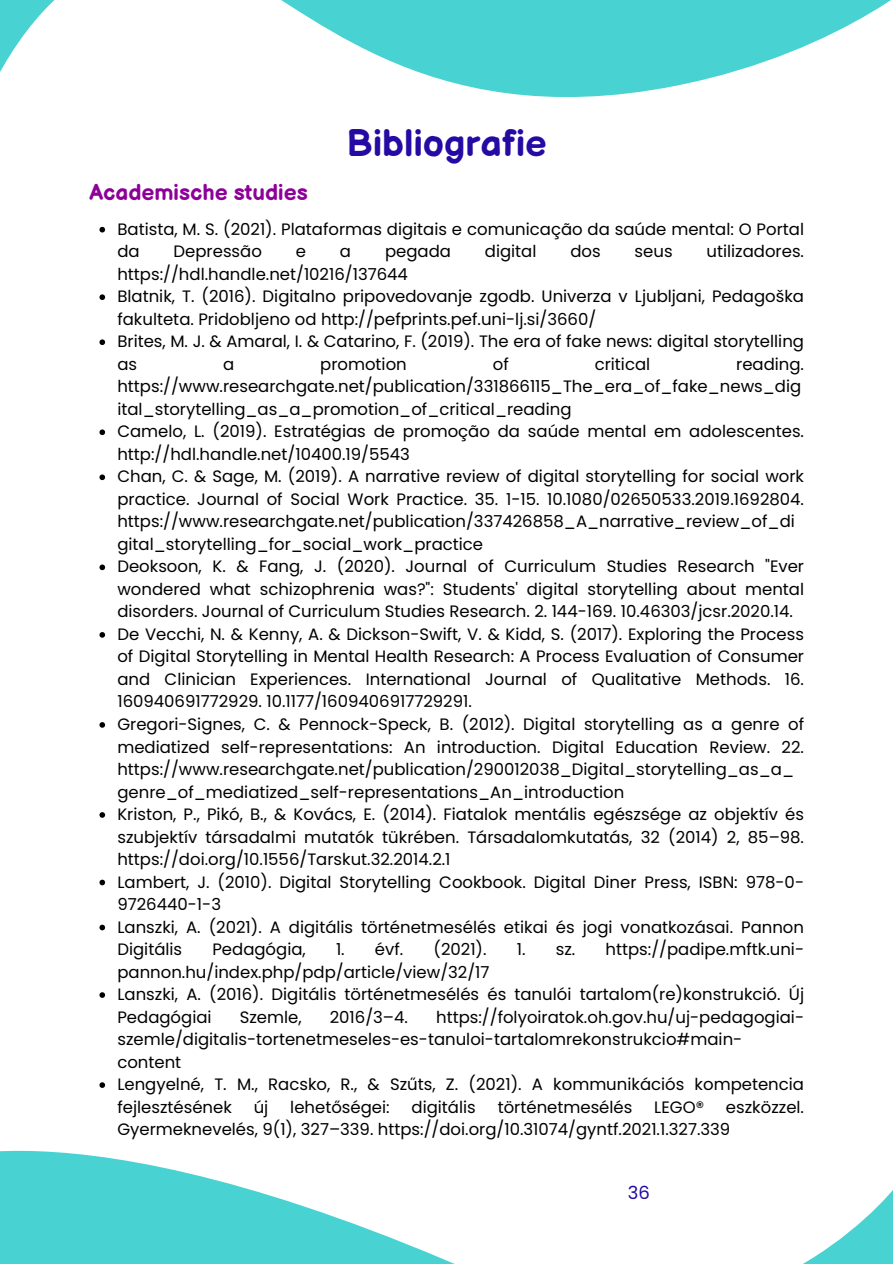
<style>
.page{position:relative;width:893px;height:1264px;background:#fff}
.page>*{position:absolute;margin:0;border:0;box-sizing:border-box;transform-origin:0 0}
.t1{font:700 37.5px "Balsamiq Sans";color:#250aa4}
.t2{font:700 22.5px "Balsamiq Sans";color:#8d0099}
.t3{font:18px "Poppins";color:#250aa4}
.t4{font:16.5px/22.5px "Poppins";color:#000}
</style>
<div class="page">
<svg style="left:99px;top:227px;width:6px;height:5px"></svg>
<svg style="left:99px;top:294px;width:6px;height:6px"></svg>
<svg style="left:99px;top:339px;width:6px;height:6px"></svg>
<svg style="left:99px;top:429px;width:6px;height:6px"></svg>
<svg style="left:99px;top:474px;width:6px;height:6px"></svg>
<svg style="left:99px;top:564px;width:6px;height:6px"></svg>
<svg style="left:99px;top:632px;width:6px;height:5px"></svg>
<svg style="left:99px;top:722px;width:6px;height:5px"></svg>
<svg style="left:99px;top:812px;width:6px;height:5px"></svg>
<svg style="left:99px;top:879px;width:6px;height:6px"></svg>
<svg style="left:99px;top:924px;width:6px;height:6px"></svg>
<svg style="left:99px;top:992px;width:6px;height:5px"></svg>
<svg style="left:99px;top:1082px;width:6px;height:5px"></svg>
<svg style="left:0;top:0;width:891px;height:97px"></svg>
<svg style="left:0;top:1150px;width:892px;height:113px"></svg>
<p class="t2" style="left:89px;top:180px;width:220px">Academische studies</p>
<p class="t1" style="left:346px;top:122px;width:202px">Bibliografie</p>
<p class="t4" style="left:117px;top:218px;width:688px">Batista, M. S. (2021). Plataformas digitais e comunicação da saúde mental: O Portal da</p>
<p class="t4" style="left:173px;top:240px;width:90px">Depressão</p>
<p class="t4" style="left:296px;top:240px;width:12px">e</p>
<p class="t4" style="left:340px;top:240px;width:13px">a</p>
<p class="t4" style="left:385px;top:240px;width:67px">pegada</p>
<p class="t4" style="left:485px;top:240px;width:53px">digital</p>
<p class="t4" style="left:570px;top:240px;width:32px">dos</p>
<p class="t4" style="left:634px;top:240px;width:39px">seus</p>
<p class="t4" style="left:706px;top:240px;width:99px">utilizadores.</p>
<p class="t4" style="left:117px;top:263px;width:292px">https://hdl.handle.net/10216/137644</p>
<p class="t4" style="left:117px;top:285px;width:688px">Blatnik, T. (2016). Digitalno pripovedovanje zgodb. Univerza v Ljubljani, Pedagoška fakulteta. Pridobljeno od http://pefprints.pef.uni-lj.si/3660/</p>
<p class="t4" style="left:117px;top:330px;width:688px">Brites, M. J. &amp; Amaral, I. &amp; Catarino, F. (2019). The era of fake news: digital storytelling as</p>
<p class="t4" style="left:223px;top:353px;width:13px">a</p>
<p class="t4" style="left:320px;top:353px;width:88px">promotion</p>
<p class="t4" style="left:492px;top:353px;width:17px">of</p>
<p class="t4" style="left:594px;top:353px;width:57px">critical</p>
<p class="t4" style="left:117px;top:353px;width:688px;text-indent:618px">reading. https://www.researchgate.net/publication/331866115_The_era_of_fake_news_dig ital_storytelling_as_a_promotion_of_critical_reading</p>
<p class="t4" style="left:117px;top:420px;width:688px">Camelo, L. (2019). Estratégias de promoção da saúde mental em adolescentes. http://hdl.handle.net/10400.19/5543</p>
<p class="t4" style="left:117px;top:465px;width:688px">Chan, C. &amp; Sage, M. (2019). A narrative review of digital storytelling for social work practice. Journal of Social Work Practice. 35. 1-15. 10.1080/02650533.2019.1692804. https://www.researchgate.net/publication/337426858_A_narrative_review_of_di gital_storytelling_for_social_work_practice</p>
<p class="t4" style="left:117px;top:555px;width:688px;text-align:justify">Deoksoon, K. &amp; Fang, J. (2020). Journal of Curriculum Studies Research "Ever wondered what schizophrenia was?": Students' digital storytelling about mental disorders. Journal of Curriculum Studies Research. 2. 144-169. 10.46303/jcsr.2020.14.</p>
<p class="t4" style="left:117px;top:623px;width:688px;text-align:justify">De Vecchi, N. &amp; Kenny, A. &amp; Dickson-Swift, V. &amp; Kidd, S. (2017). Exploring the Process of Digital Storytelling in Mental Health Research: A Process Evaluation of Consumer and Clinician Experiences. International Journal of Qualitative Methods. 16.<br>160940691772929. 10.1177/1609406917729291.</p>
<p class="t4" style="left:117px;top:713px;width:688px">Gregori-Signes, C. &amp; Pennock-Speck, B. (2012). Digital storytelling as a genre of mediatized self-representations: An introduction. Digital Education Review. 22. https://www.researchgate.net/publication/290012038_Digital_storytelling_as_a_ genre_of_mediatized_self-representations_An_introduction</p>
<p class="t4" style="left:117px;top:803px;width:688px;text-align:justify">Kriston, P., Pikó, B., &amp; Kovács, E. (2014). Fiatalok mentális egészsége az objektív és szubjektív társadalmi mutatók tükrében. Társadalomkutatás, 32 (2014) 2, 85–98. https://doi.org/10.1556/Tarskut.32.2014.2.1</p>
<p class="t4" style="left:117px;top:870px;width:688px">Lambert, J. (2010). Digital Storytelling Cookbook. Digital Diner Press, ISBN: 978-0-<br>9726440-1-3</p>
<p class="t4" style="left:117px;top:915px;width:688px">Lanszki, A. (2021). A digitális történetmesélés etikai és jogi vonatkozásai. Pannon<br>Digitális</p>
<p class="t4" style="left:212px;top:938px;width:95px">Pedagógia,</p>
<p class="t4" style="left:336px;top:938px;width:69px">1. évf.</p>
<p class="t4" style="left:433px;top:938px;width:55px">(2021).</p>
<p class="t4" style="left:516px;top:938px;width:60px">1. sz.</p>
<p class="t4" style="left:605px;top:938px;width:200px">https://padipe.mftk.uni-</p>
<p class="t4" style="left:117px;top:960px;width:373px">pannon.hu/index.php/pdp/article/view/32/17</p>
<p class="t4" style="left:117px;top:983px;width:688px">Lanszki, A. (2016). Digitális történetmesélés és tanulói tartalom(re)konstrukció. Új<br>Pedagógiai</p>
<p class="t4" style="left:117px;top:1005px;width:688px;text-indent:319px">https://folyoiratok.oh.gov.hu/uj-pedagogiai&shy;szemle/digitalis-tortenetmeseles-es-tanuloi-tartalomrekonstrukcio#main&shy;content</p>
<p class="t4" style="left:117px;top:1073px;width:688px">Lengyelné, T. M., Racsko, R., &amp; Szűts, Z. (2021). A kommunikációs kompetencia fejlesztésének</p>
<p class="t4" style="left:240px;top:1005px;width:63px">Szemle,</p>
<p class="t4" style="left:330px;top:1005px;width:80px">2016/3–4.</p>
<p class="t4" style="left:254px;top:1095px;width:16px">új</p>
<p class="t4" style="left:290px;top:1095px;width:101px">lehetőségei:</p>
<p class="t4" style="left:411px;top:1095px;width:66px">digitális</p>
<p class="t4" style="left:497px;top:1095px;width:136px">történetmesélés</p>
<p class="t4" style="left:654px;top:1095px;width:51px">LEGO®</p>
<p class="t4" style="left:117px;top:1095px;width:688px;text-indent:608px">eszközzel.<br>Gyermeknevelés, 9(1), 327–339. https://doi.org/10.31074/gyntf.2021.1.327.339</p>
<p class="t3" style="left:627px;top:1179px;width:24px">36</p>
</div>
